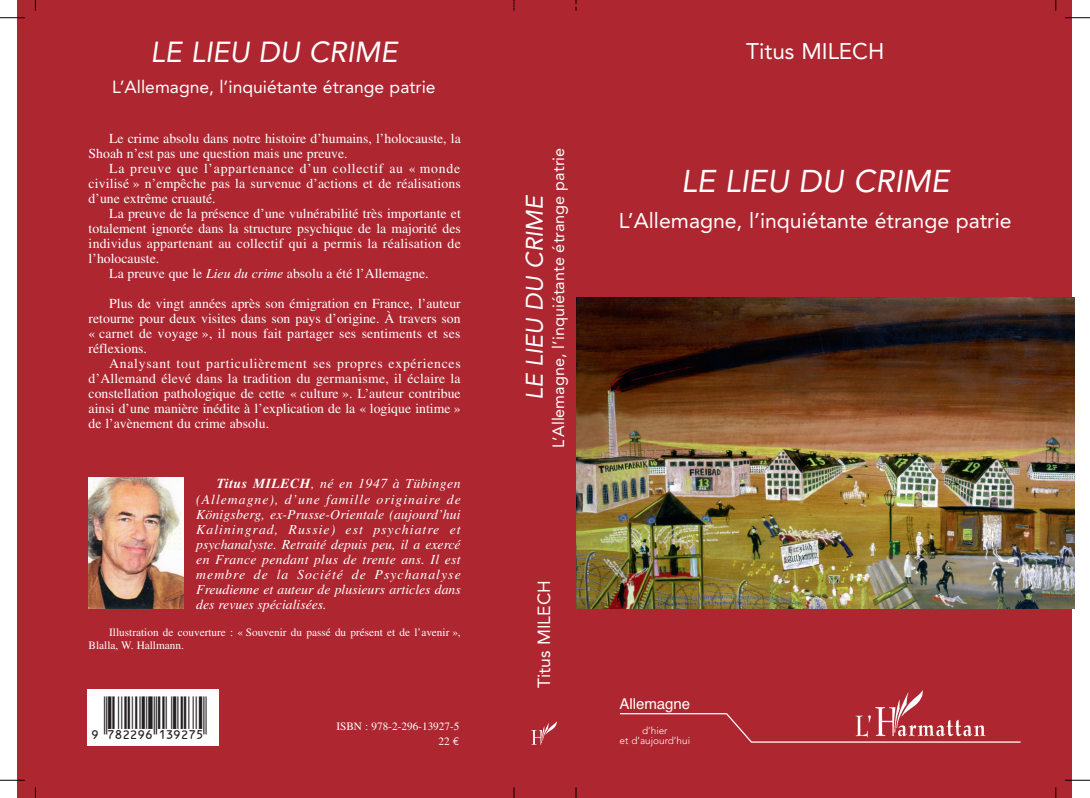
<style>
.page{position:relative;width:1090px;height:798px;background:#fff}
.page>*{position:absolute;margin:0;border:0;box-sizing:border-box;transform-origin:0 0}
.t1{font:42.5px "Upc Half";color:#231f20}
.t2{font:italic 31.25px "Avenir";color:#fff}
.t3{font:italic 28.75px "Avenir";color:#fff}
.t4{font:italic 23.75px "Avenir";letter-spacing:-.01em;color:#fff}
.t5{font:22.5px "Avenir";color:#fff}
.t6{font:21.25px "Avenir";color:#fff}
.t7{font:17.5px "Avenir";color:#fff}
.t8{font:16.25px "Avenir";color:#fff}
.t9{font:15px "Helvetica";color:#fff}
.t10{font:13.75px/15px "Times";color:#fff;text-align:justify}
.t11{font:italic 13.75px/15px "Times";color:#fff;text-align:justify}
.t12{font:11.25px/14.5px "Times";color:#fff;text-align:right}
.t13{font:300 10px/9.9px "Avenir";color:#fff;text-align:center}
.s1{font-style:italic}
.s2{font-weight:700}
.s3{font-family:"Euro Mono"}
</style>
<div class="page">
<div style="left:18px;top:0;width:1053px;height:797px;background:#ad2630"></div>
<svg style="left:0;top:18px;width:25px;height:1px"></svg>
<svg style="left:1065px;top:18px;width:25px;height:1px"></svg>
<svg style="left:0;top:779px;width:25px;height:1px"></svg>
<svg style="left:1065px;top:779px;width:25px;height:1px"></svg>
<img style="left:855px;top:690px;width:131px;height:48px">
<hr style="left:620px;top:712px;width:106px;height:2px;background:#fff">
<hr style="left:751px;top:741px;width:269px;height:1px;background:#fff">
<svg style="left:724px;top:712px;width:29px;height:31px"></svg>
<img style="left:531px;top:721px;width:26px;height:23px">
<div style="left:88px;top:688px;width:131px;height:57px;background:#fff"></div>
<img style="left:576px;top:298px;width:498px;height:310px">
<img style="left:89px;top:477px;width:95px;height:131px">
<h3 class="t3" style="left:150px;top:40px;width:248px">LE LIEU DU CRIME</h3>
<p class="t7" style="left:112px;top:80px;width:325px">L’Allemagne, l’inquiétante étrange patrie</p>
<p class="t10" style="left:89px;top:132px;width:374px;text-indent:21px">Le crime absolu dans notre histoire d’humains, l’holocauste, la<br>Shoah n’est pas une question mais une preuve.</p>
<p class="t10" style="left:89px;top:162px;width:373px;text-indent:21px">La preuve que l’appartenance d’un collectif au « monde civilisé » n’empêche pas la survenue d’actions et de réalisations d’une extrême cruauté.</p>
<p class="t10" style="left:109px;top:207px;width:353px">La preuve de la présence d’une vulnérabilité très importante et</p>
<p class="t10" style="left:89px;top:222px;width:374px">totalement ignorée dans la structure psychique de la majorité des</p>
<p class="t10" style="left:89px;top:237px;width:374px">individus appartenant au collectif qui a permis la réalisation de</p>
<p class="t10" style="left:89px;top:252px;width:72px">l’holocauste.</p>
<p class="t10" style="left:109px;top:267px;width:321px">La preuve que le <span class="s1">Lieu du crime</span> absolu a été l’Allemagne.</p>
<p class="t10" style="left:89px;top:297px;width:374px;text-indent:21px">Plus de vingt années après son émigration en France, l’auteur retourne pour deux visites dans son pays d’origine. À travers son « carnet de voyage », il nous fait partager ses sentiments et ses réflexions.</p>
<p class="t10" style="left:89px;top:357px;width:374px;text-indent:21px">Analysant tout particulièrement ses propres expériences d’Allemand élevé dans la tradition du germanisme, il éclaire la constellation pathologique de cette « culture ». L’auteur contribue ainsi d’une manière inédite à l’explication de la « logique intime » de l’avènement du crime absolu.</p>
<p class="t11" style="left:196px;top:477px;width:266px;text-indent:21px"><span class="s2">Titus MILECH</span>, né en 1947 à Tübingen (Allemagne), d’une famille originaire de Königsberg, ex-Prusse-Orientale (aujourd’hui Kaliningrad, Russie) est psychiatre et psychanalyste. Retraité depuis peu, il a exercé en France pendant plus de trente ans. Il est membre de la Société de Psychanalyse Freudienne et auteur de plusieurs articles dans des revues spécialisées.</p>
<p class="t12" style="left:89px;top:627px;width:374px;line-height:12.5px;text-align:left;text-indent:21px">Illustration de couverture : « Souvenir du passé du présent et de l’avenir »,<br>Blalla, W. Hallmann.</p>
<h1 class="t1" style="left:92px;top:699px;width:124px">™xHSMCTGy139275z</h1>
<p class="t12" style="left:336px;top:719px;width:125px">ISBN : 978-2-296-13927-5<br>22 <span class="s3">€</span></p>
<h3 class="t4" style="left:525px;top:400px;width:206px;rotate:-90deg">LE LIEU DU CRIME</h3>
<p class="t8" style="left:552px;top:448px;width:302px;rotate:-90deg">L’Allemagne, l’inquiétante étrange patrie</p>
<h3 class="t5" style="left:746px;top:42px;width:140px">Titus MILECH</h3>
<h2 class="t2" style="left:681px;top:168px;width:270px">LE LIEU DU CRIME</h2>
<h3 class="t6" style="left:619px;top:212px;width:394px">L’Allemagne, l’inquiétante étrange patrie</h3>
<p class="t7" style="left:537px;top:687px;width:109px;rotate:-90deg">Titus MILECH</p>
<p class="t9" style="left:619px;top:694px;width:72px">Allemagne</p>
<p class="t13" style="left:619px;top:726px;width:72px">d’hier<br>et d’aujourd’hui</p>
</div>
